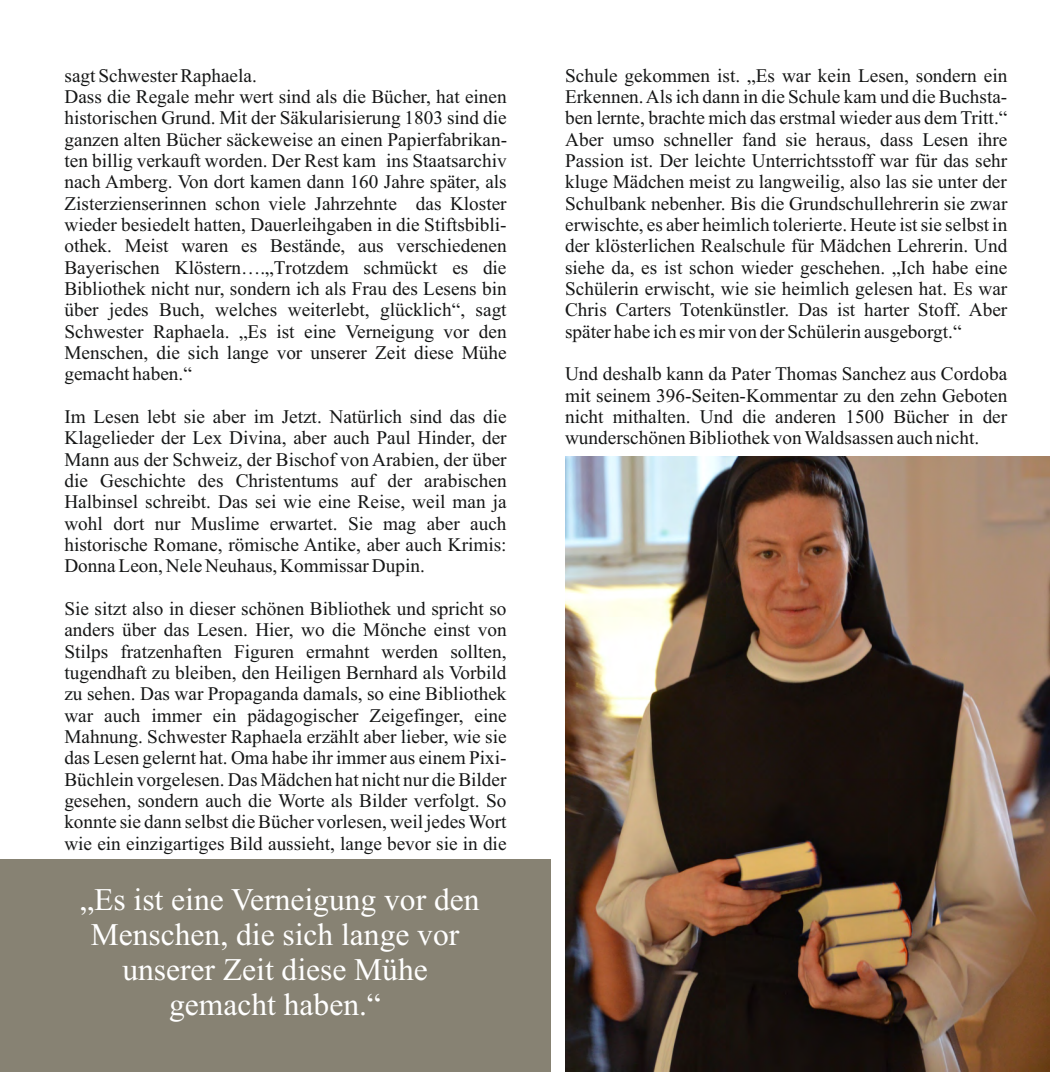
<style>
.page{position:relative;width:1057px;height:1072px;background:#fff}
.page>*{position:absolute;margin:0;border:0;box-sizing:border-box;transform-origin:0 0}
.t1{font:38.5px/42.7px "Times New Roman";color:#fff;text-align:center}
.t2{font:31.5px/34.8px "Times New Roman";color:#fff;text-align:center}
.t3{font:19.25px/21.3px "Times New Roman";color:#151616}
</style>
<div class="page">
<img style="left:565px;top:456px;width:484px;height:615px">
<div style="left:0;top:859px;width:550px;height:212px;background:#878273"></div>
<p class="t3" style="left:64px;top:66px;width:194px">sagt Schwester Raphaela.</p>
<p class="t3" style="left:565px;top:66px;width:444px">Schule gekommen ist. „Es war kein Lesen, sondern ein</p>
<p class="t3" style="left:64px;top:88px;width:444px">Dass die Regale mehr wert sind als die Bücher, hat einen</p>
<p class="t3" style="left:565px;top:88px;width:444px">Erkennen. Als ich dann in die Schule kam und die Buchsta-</p>
<p class="t3" style="left:64px;top:109px;width:444px">historischen Grund. Mit der Säkularisierung 1803 sind die</p>
<p class="t3" style="left:565px;top:109px;width:444px">ben lernte, brachte mich das erstmal wieder aus dem Tritt.“</p>
<p class="t3" style="left:64px;top:130px;width:444px">ganzen alten Bücher säckeweise an einen Papierfabrikan-</p>
<p class="t3" style="left:565px;top:130px;width:444px">Aber umso schneller fand sie heraus, dass Lesen ihre</p>
<p class="t3" style="left:64px;top:152px;width:444px">ten billig verkauft worden. Der Rest kam ins Staatsarchiv</p>
<p class="t3" style="left:565px;top:152px;width:443px">Passion ist. Der leichte Unterrichtsstoff war für das sehr</p>
<p class="t3" style="left:64px;top:173px;width:444px">nach Amberg. Von dort kamen dann 160 Jahre später, als</p>
<p class="t3" style="left:565px;top:173px;width:443px">kluge Mädchen meist zu langweilig, also las sie unter der</p>
<p class="t3" style="left:64px;top:194px;width:444px">Zisterzienserinnen schon viele Jahrzehnte das Kloster</p>
<p class="t3" style="left:565px;top:194px;width:444px">Schulbank nebenher. Bis die Grundschullehrerin sie zwar</p>
<p class="t3" style="left:64px;top:216px;width:444px">wieder besiedelt hatten, Dauerleihgaben in die Stiftsbibli-</p>
<p class="t3" style="left:565px;top:216px;width:444px">erwischte, es aber heimlich tolerierte. Heute ist sie selbst in</p>
<p class="t3" style="left:64px;top:237px;width:444px">othek. Meist waren es Bestände, aus verschiedenen</p>
<p class="t3" style="left:565px;top:237px;width:444px">der klösterlichen Realschule für Mädchen Lehrerin. Und</p>
<p class="t3" style="left:64px;top:258px;width:443px">Bayerischen Klöstern….„Trotzdem schmückt es die</p>
<p class="t3" style="left:565px;top:258px;width:444px">siehe da, es ist schon wieder geschehen. „Ich habe eine</p>
<p class="t3" style="left:64px;top:280px;width:444px">Bibliothek nicht nur, sondern ich als Frau des Lesens bin</p>
<p class="t3" style="left:565px;top:280px;width:444px">Schülerin erwischt, wie sie heimlich gelesen hat. Es war</p>
<p class="t3" style="left:64px;top:301px;width:444px">über jedes Buch, welches weiterlebt, glücklich“, sagt</p>
<p class="t3" style="left:565px;top:301px;width:444px">Chris Carters Totenkünstler. Das ist harter Stoff. Aber</p>
<p class="t3" style="left:64px;top:322px;width:444px">Schwester Raphaela. „Es ist eine Verneigung vor den</p>
<p class="t3" style="left:565px;top:322px;width:398px">später habe ich es mir von der Schülerin ausgeborgt.“</p>
<p class="t3" style="left:64px;top:344px;width:444px">Menschen, die sich lange vor unserer Zeit diese Mühe gemacht haben.“</p>
<p class="t3" style="left:565px;top:365px;width:444px">Und deshalb kann da Pater Thomas Sanchez aus Cordoba mit seinem 396-Seiten-Kommentar zu den zehn Geboten</p>
<p class="t3" style="left:64px;top:407px;width:444px">Im Lesen lebt sie aber im Jetzt. Natürlich sind das die</p>
<p class="t3" style="left:565px;top:407px;width:444px">nicht mithalten. Und die anderen 1500 Bücher in der</p>
<p class="t3" style="left:64px;top:429px;width:444px">Klagelieder der Lex Divina, aber auch Paul Hinder, der</p>
<p class="t3" style="left:565px;top:429px;width:416px">wunderschönen Bibliothek von Waldsassen auch nicht.</p>
<p class="t3" style="left:64px;top:450px;width:444px;text-align:justify">Mann aus der Schweiz, der Bischof von Arabien, der über die Geschichte des Christentums auf der arabischen Halbinsel schreibt. Das sei wie eine Reise, weil man ja wohl dort nur Muslime erwartet. Sie mag aber auch historische Romane, römische Antike, aber auch Krimis:<br>Donna Leon, Nele Neuhaus, Kommissar Dupin.</p>
<p class="t3" style="left:64px;top:599px;width:444px;text-align:justify">Sie sitzt also in dieser schönen Bibliothek und spricht so anders über das Lesen. Hier, wo die Mönche einst von Stilps fratzenhaften Figuren ermahnt werden sollten, tugendhaft zu bleiben, den Heiligen Bernhard als Vorbild zu sehen. Das war Propaganda damals, so eine Bibliothek war auch immer ein pädagogischer Zeigefinger, eine Mahnung. Schwester Raphaela erzählt aber lieber, wie sie das Lesen gelernt hat. Oma habe ihr immer aus einem Pixi-Büchlein vorgelesen. Das Mädchen hat nicht nur die Bilder gesehen, sondern auch die Worte als Bilder verfolgt. So konnte sie dann selbst die Bücher vorlesen, weil jedes Wort wie ein einzigartiges Bild aussieht, lange bevor sie in die</p>
<h1 class="t1" style="left:18px;top:878px;width:515px">„Es ist eine Verneigung vor den<br>Menschen, die sich lange vor unserer Zeit diese Mühe gemacht</h1>
<h2 class="t2" style="left:80px;top:885px;width:401px">„Es ist eine Verneigung vor den<br>Menschen, die sich lange vor unserer Zeit diese Mühe gemacht haben.“</h2>
</div>
